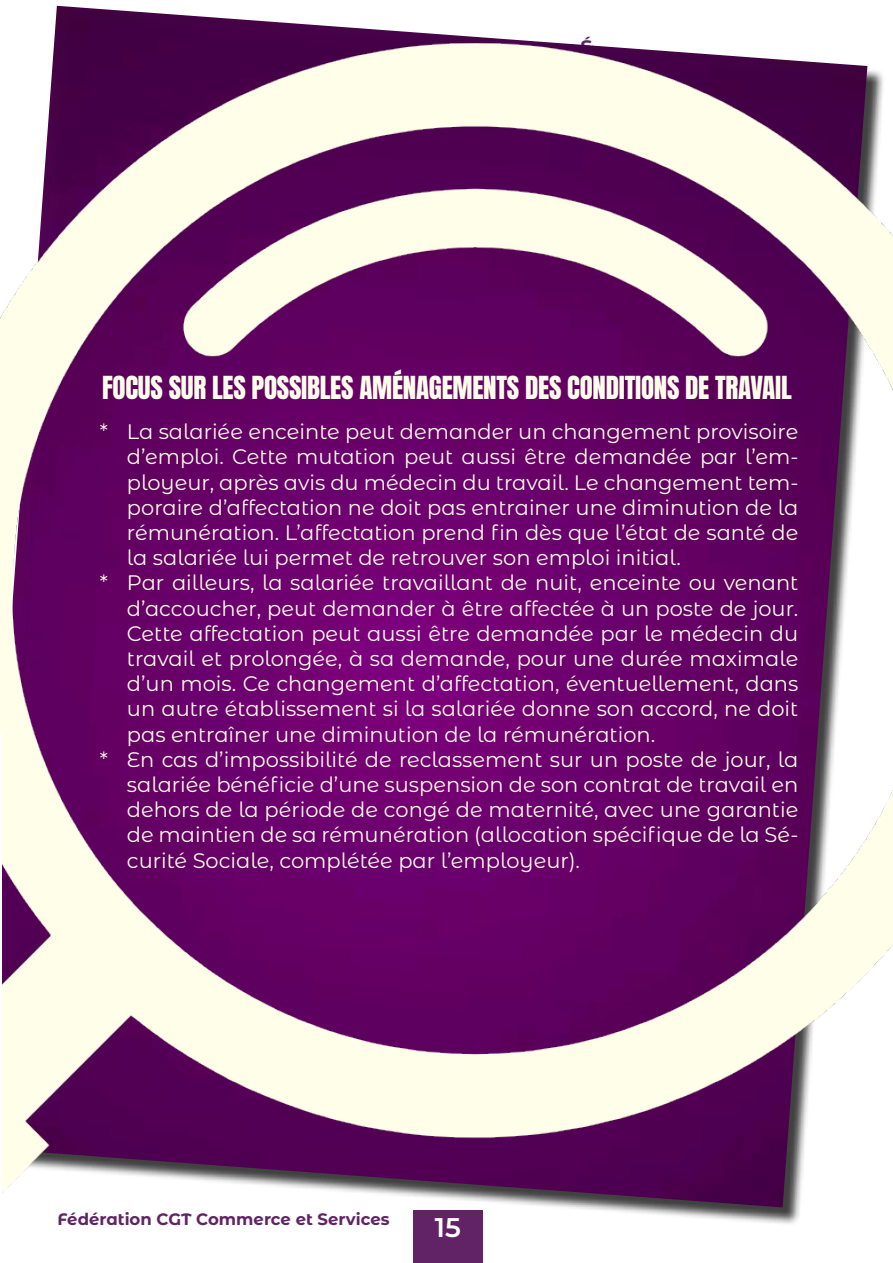
<style>
.page{position:relative;width:893px;height:1263px;background:#fff}
.page>*{position:absolute;margin:0;border:0;box-sizing:border-box;transform-origin:0 0}
.t1{font:27px "Anton";letter-spacing:-.01em;color:#fefcea}
.t2{font:600 27px "Montserrat Alternates";color:#fff}
.t3{font:21px "Montserrat Alternates";color:#fefcea}
.t4{font:700 16.5px "Montserrat Alternates";color:#612365}
</style>
<div class="page">
<div style="left:413px;top:1210px;width:69px;height:53px;background:#612365"></div>
<img style="left:54px;top:6px;width:517px;height:38px">
<img style="left:0;top:44px;width:893px;height:1181px">
<hr style="left:0;top:734px;width:1px;height:473px;background:#fff">
<p class="t1" style="left:102px;top:373px;width:691px">FOCUS SUR LES POSSIBLES AMÉNAGEMENTS DES CONDITIONS DE TRAVAIL</p>
<p class="t3" style="left:100px;top:417px;width:700px">* La salariée enceinte peut demander un changement provisoire</p>
<p class="t3" style="left:127px;top:442px;width:673px">d’emploi. Cette mutation peut aussi être demandée par l’em-</p>
<p class="t3" style="left:127px;top:468px;width:673px">ployeur, après avis du médecin du travail. Le changement tem-</p>
<p class="t3" style="left:127px;top:493px;width:673px">poraire d’affectation ne doit pas entrainer une diminution de la</p>
<p class="t3" style="left:127px;top:518px;width:673px">rémunération. L’affectation prend fin dès que l’état de santé de</p>
<p class="t3" style="left:127px;top:543px;width:555px">la salariée lui permet de retrouver son emploi initial.</p>
<p class="t3" style="left:100px;top:568px;width:700px">* Par ailleurs, la salariée travaillant de nuit, enceinte ou venant</p>
<p class="t3" style="left:127px;top:594px;width:673px">d’accoucher, peut demander à être affectée à un poste de jour.</p>
<p class="t3" style="left:127px;top:619px;width:673px">Cette affectation peut aussi être demandée par le médecin du</p>
<p class="t3" style="left:127px;top:644px;width:673px">travail et prolongée, à sa demande, pour une durée maximale</p>
<p class="t3" style="left:127px;top:669px;width:673px">d’un mois. Ce changement d’affectation, éventuellement, dans</p>
<p class="t3" style="left:127px;top:694px;width:673px">un autre établissement si la salariée donne son accord, ne doit</p>
<p class="t3" style="left:127px;top:720px;width:530px">pas entraîner une diminution de la rémunération.</p>
<p class="t3" style="left:100px;top:745px;width:700px">* En cas d’impossibilité de reclassement sur un poste de jour, la</p>
<p class="t3" style="left:127px;top:770px;width:673px">salariée bénéficie d’une suspension de son contrat de travail en</p>
<p class="t3" style="left:127px;top:795px;width:673px">dehors de la période de congé de maternité, avec une garantie</p>
<p class="t3" style="left:127px;top:820px;width:673px">de maintien de sa rémunération (allocation spécifique de la Sé-</p>
<p class="t3" style="left:127px;top:846px;width:455px">curité Sociale, complétée par l’employeur).</p>
<p class="t4" style="left:58px;top:1207px;width:333px">Fédération CGT Commerce et Services</p>
<p class="t2" style="left:435px;top:1208px;width:28px">15</p>
</div>
